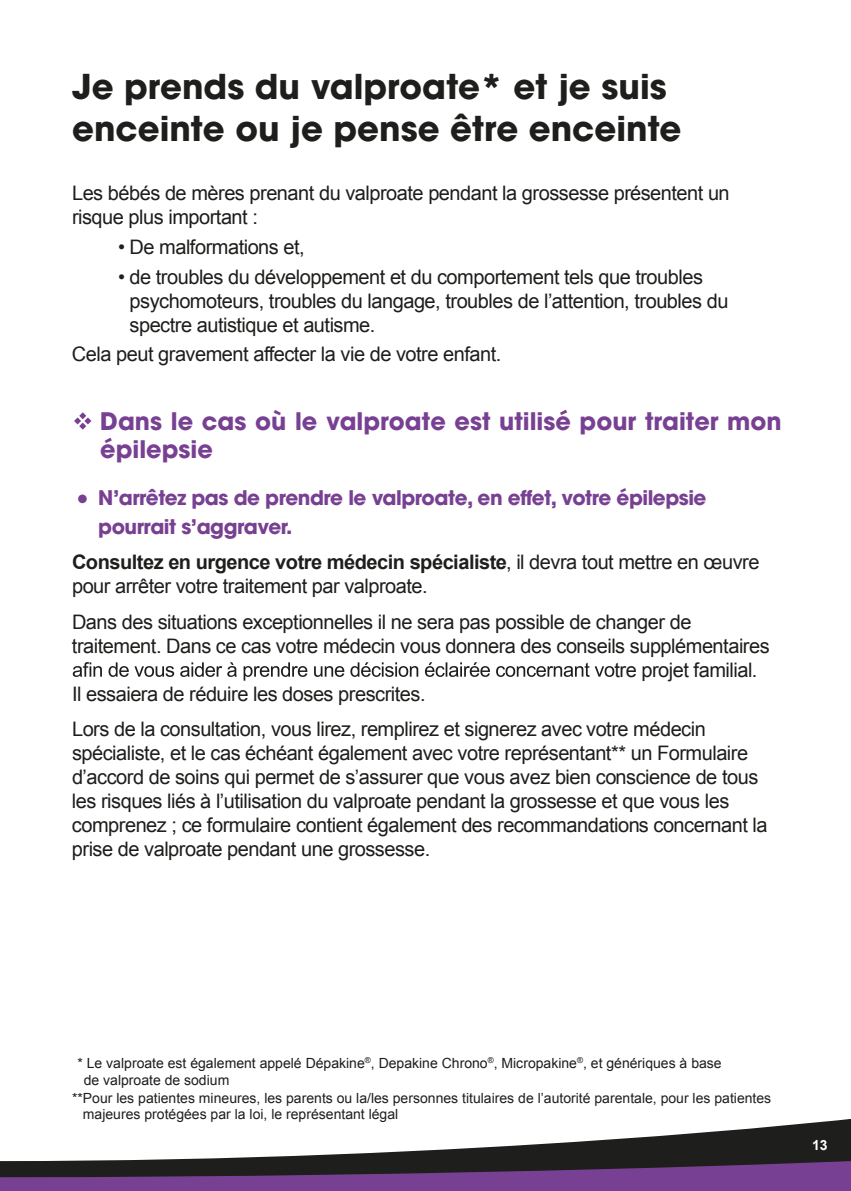
<style>
.page{position:relative;width:851px;height:1191px;background:#fff}
.page>*{position:absolute;margin:0;border:0;box-sizing:border-box;transform-origin:0 0}
.t1{font:700 34px/42px "ITC Avant Garde Pro";color:#1e1e1c}
.t2{font:700 24px/28.8px "ITC Avant Garde Pro";color:#784092}
.t3{font:20px/24px "Arial";letter-spacing:-.025em;color:#1e1e1c}
.t4{font:700 20px/28.8px "ITC Avant Garde Pro";letter-spacing:-.025em;color:#784092}
.t5{font:14px/16px "Arial";color:#1e1e1c}
.t6{font:14px/16.8px "Arial";color:#1d1d1b}
.t7{font:700 14px "Arial";color:#fff}
.s1{font-weight:700}
.s2{color:#fff}
</style>
<div class="page">
<div style="left:0;top:1177px;width:850px;height:14px;background:#784092"></div>
<svg style="left:0;top:1119px;width:850px;height:58px"></svg>
<svg style="left:74px;top:412px;width:17px;height:17px"></svg>
<svg style="left:73px;top:662px;width:541px;height:18px"></svg>
<h1 class="t1" style="left:72px;top:65px;width:611px">Je prends du valproate* et je suis enceinte ou je pense être enceinte</h1>
<p class="t3" style="left:72px;top:181px;width:659px">Les bébés de mères prenant du valproate pendant la grossesse présentent un risque plus important :</p>
<p class="t3" style="left:118px;top:235px;width:188px">• De malformations et,</p>
<p class="t3" style="left:129px;top:265px;width:600px;text-indent:-12px">• de troubles du développement et du comportement tels que troubles psychomoteurs, troubles du langage, troubles de l’attention, troubles du spectre autistique et autisme.</p>
<p class="t3" style="left:72px;top:342px;width:431px">Cela peut gravement affecter la vie de votre enfant.</p>
<p class="t2" style="left:100px;top:406px;width:683px">Dans le cas où le valproate est utilisé pour traiter mon épilepsie</p>
<p class="t4" style="left:98px;top:483px;width:609px;text-indent:-21px">● N’arrêtez pas de prendre le valproate, en effet, votre épilepsie pourrait s’aggraver.</p>
<p class="t3" style="left:72px;top:550px;width:688px"><span class="s1">Consultez en urgence votre médecin spécialiste</span>, il devra tout mettre en œuvre pour arrêter votre traitement par valproate.</p>
<p class="t3" style="left:72px;top:610px;width:621px">Dans des situations exceptionnelles il ne sera pas possible de changer de</p>
<p class="t3" style="left:72px;top:634px;width:699px">traitement. Dans ce cas votre médecin vous donnera des conseils supplémentaires</p>
<p class="t3" style="left:614px;top:658px;width:144px">tre projet familial.</p>
<p class="t3" style="left:72px;top:682px;width:355px">Il essaiera de réduire les doses prescrites.</p>
<p class="t3" style="left:72px;top:717px;width:697px">Lors de la consultation, vous lirez, remplirez et signerez avec votre médecin spécialiste, et le cas échéant également avec votre représentant** un Formulaire d’accord de soins qui permet de s’assurer que vous avez bien conscience de tous les risques liés à l’utilisation du valproate pendant la grossesse et que vous les comprenez ; ce formulaire contient également des recommandations concernant la prise de valproate pendant une grossesse.</p>
<p class="t6" style="left:84px;top:1054px;width:639px;text-indent:-12px"><span class="s2">*</span>* Le valproate est également appelé Dépakine<sup>®</sup>, Depakine Chrono<sup>®</sup>, Micropakine<sup>®</sup>, et génériques à base de valproate de sodium</p>
<p class="t5" style="left:83px;top:1090px;width:689px;text-indent:-11px">**Pour les patientes mineures, les parents ou la/les personnes titulaires de l’autorité parentale, pour les patientes majeures protégées par la loi, le représentant légal</p>
<p class="t7" style="left:811px;top:1136px;width:17px">13</p>
</div>
